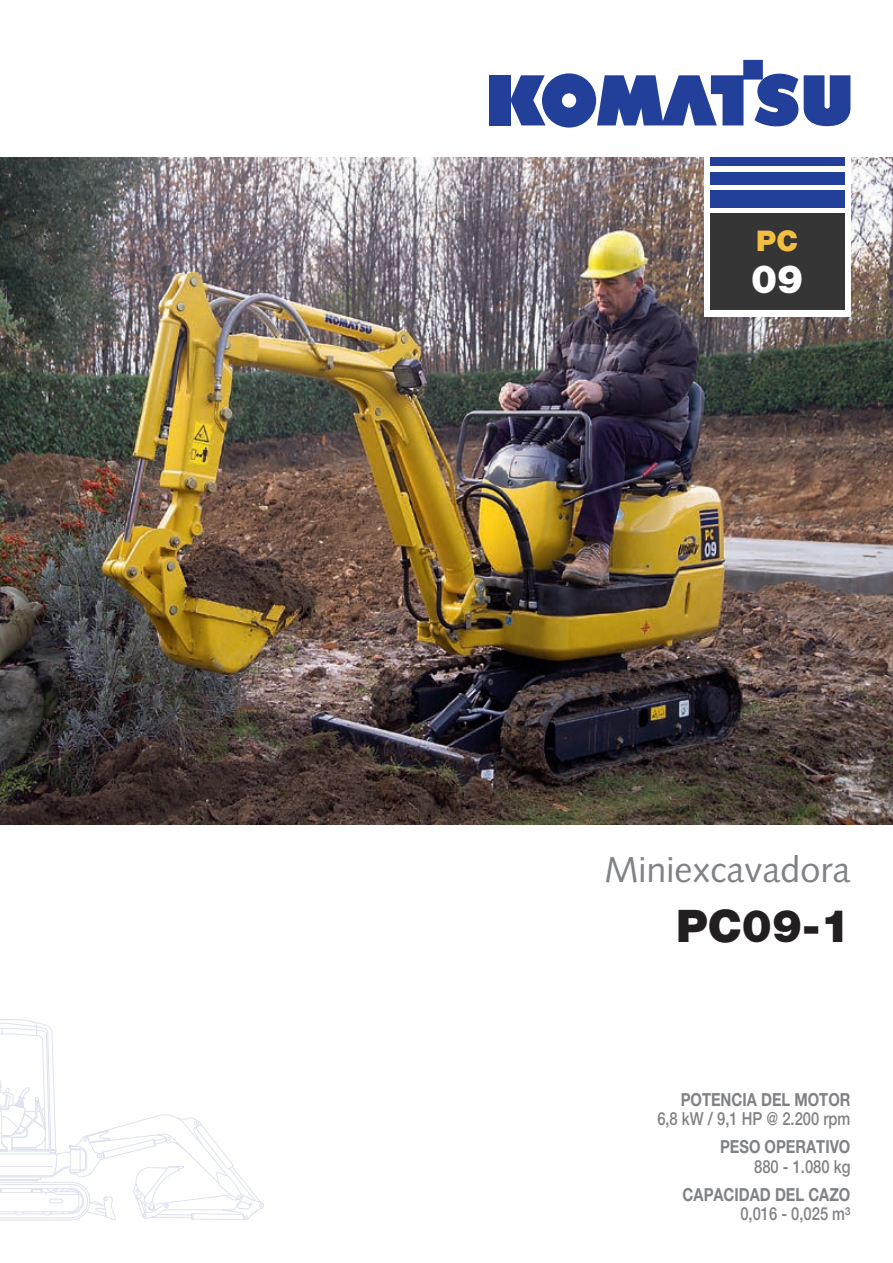
<style>
.page{position:relative;width:893px;height:1263px;background:#fff}
.page>*{position:absolute;margin:0;border:0;box-sizing:border-box;transform-origin:0 0}
.t1{font:900 45px "Helvetica Neue LT Pro";color:#231f20}
.t2{font:900 39px "Helvetica Neue LT Pro";color:#fff}
.t3{font:36px "Syntax LTCE";color:#808285}
.t4{font:900 28.5px "Helvetica Neue LT Pro";color:#f3bf40}
.t5{font:700 18px "Helvetica Neue LT Pro";color:#808285;scale:.82 1}
.t6{font:500 18px "Helvetica Neue LT Pro";color:#808285;scale:.82 1}
</style>
<div class="page">
<div style="left:489px;top:75px;width:21px;height:50px;background:#223f99"></div>
<svg style="left:510px;top:60px;width:340px;height:68px"></svg>
<img style="left:0;top:157px;width:893px;height:668px">
<div style="left:704px;top:153px;width:146px;height:163px;background:#fff"></div>
<div style="left:710px;top:213px;width:134px;height:97px;background:#363536"></div>
<div style="left:710px;top:190px;width:134px;height:17px;background:#223f99"></div>
<div style="left:710px;top:172px;width:134px;height:13px;background:#223f99"></div>
<div style="left:710px;top:157px;width:134px;height:9px;background:#223f99"></div>
<svg style="left:0;top:1019px;width:264px;height:201px"></svg>
<h3 class="t4" style="left:756px;top:224px;width:43px">PC</h3>
<h2 class="t2" style="left:751px;top:256px;width:54px">09</h2>
<h3 class="t3" style="left:604px;top:848px;width:247px">Miniexcavadora</h3>
<h1 class="t1" style="left:676px;top:899px;width:176px">PC09-1</h1>
<p class="t5" style="left:681px;top:1088px;width:209px">POTENCIA DEL MOTOR</p>
<p class="t6" style="left:657px;top:1108px;width:237px">6,8 kW / 9,1 HP @ 2.200 rpm</p>
<p class="t5" style="left:720px;top:1136px;width:161px">PESO OPERATIVO</p>
<p class="t6" style="left:754px;top:1156px;width:119px">880 - 1.080 kg</p>
<p class="t5" style="left:683px;top:1183px;width:206px">CAPACIDAD DEL CAZO</p>
<p class="t6" style="left:740px;top:1203px;width:136px">0,016 - 0,025 m³</p>
</div>
